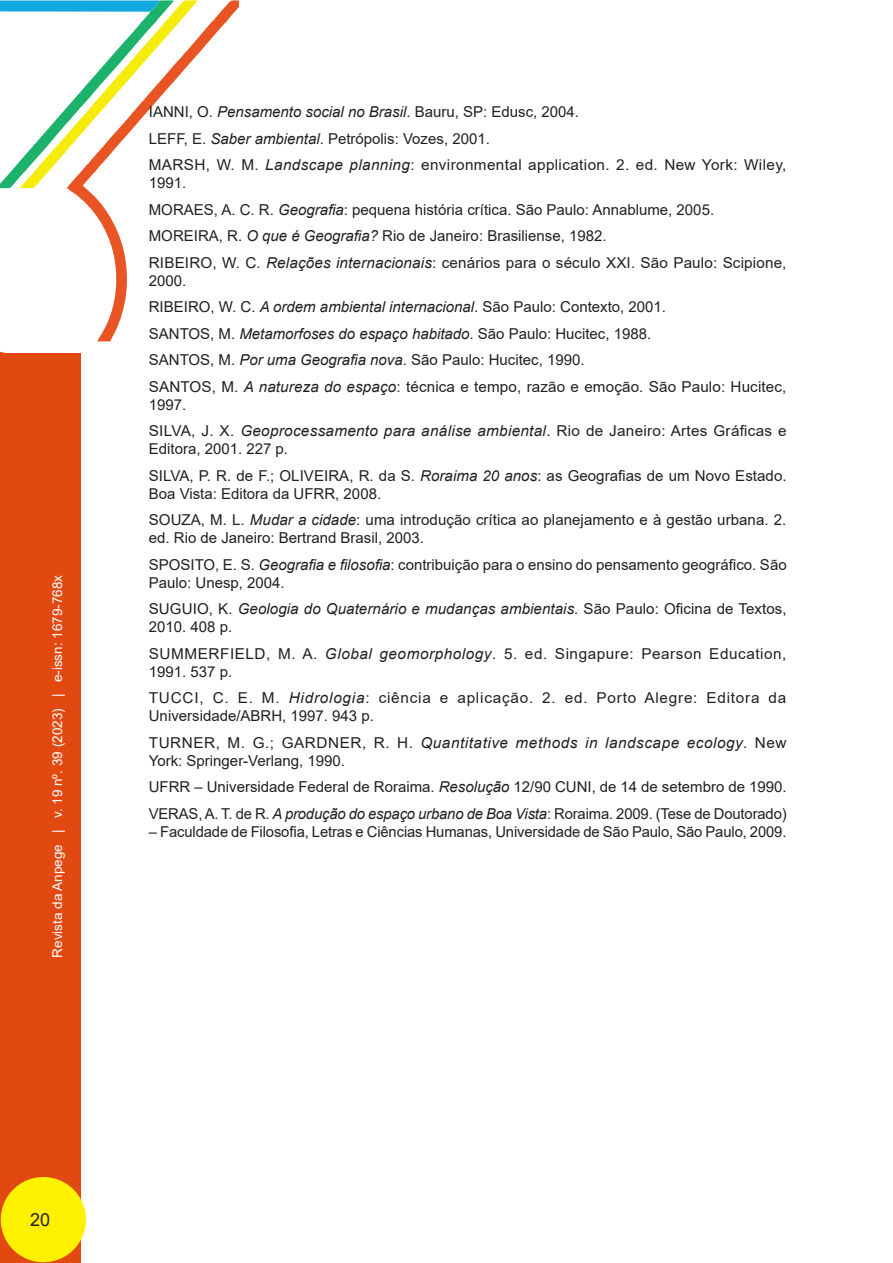
<style>
.page{position:relative;width:893px;height:1263px;background:#fff}
.page>*{position:absolute;margin:0;border:0;box-sizing:border-box;transform-origin:0 0}
.t1{font:18px "Arial";color:#231f20}
._10_REFERENCIAS{font:15px/18px "Arial";color:#231f20}
._10_REFERENCIAS-2{font:15px/18px "Arial";letter-spacing:.05em;color:#231f20}
._10_REFERENCIAS-3{font:15px/18px "Arial";letter-spacing:.02em;color:#231f20}
._10_REFERENCIAS-4{font:15px/18px "Arial";letter-spacing:.035em;color:#231f20}
._10_REFERENCIAS-5{font:15px/18px "Arial";letter-spacing:.025em;color:#231f20}
.t2{font:13.5px "Arial";color:#fff}
.s1{font-style:italic}
</style>
<div class="page">
<svg style="left:0;top:351px;width:19px;height:3px"></svg>
<svg style="left:69px;top:0;width:170px;height:341px"></svg>
<svg style="left:0;top:0;width:198px;height:190px"></svg>
<div style="left:0;top:354px;width:80px;height:909px;background:#e24911"></div>
<div style="left:1px;top:1177px;width:85px;height:85px;background:#fff101;border-radius:50%"></div>
<p class="t2" style="left:48px;top:957px;width:384px;rotate:-90deg">Revista da Anpege | v. 19 nº. 39 (2023) | e-issn: 1679-768x</p>
<p class="_10_REFERENCIAS" style="left:149px;top:103px;width:432px">IANNI, O. <span class="s1">Pensamento social no Brasil</span>. Bauru, SP: Edusc, 2004.</p>
<p class="_10_REFERENCIAS" style="left:149px;top:129px;width:343px">LEFF, E. <span class="s1">Saber ambiental</span>. Petrópolis: Vozes, 2001.</p>
<p class="_10_REFERENCIAS-5" style="left:149px;top:156px;width:639px">MARSH, W. M. <span class="s1">Landscape planning</span>: environmental application. 2. ed. New York: Wiley,<br>1991.</p>
<p class="_10_REFERENCIAS" style="left:149px;top:200px;width:567px">MORAES, A. C. R. <span class="s1">Geografia</span>: pequena história crítica. São Paulo: Annablume, 2005.</p>
<p class="_10_REFERENCIAS" style="left:149px;top:227px;width:459px">MOREIRA, R. <span class="s1">O que é Geografia?</span> Rio de Janeiro: Brasiliense, 1982.</p>
<p class="_10_REFERENCIAS" style="left:149px;top:253px;width:639px">RIBEIRO, W. C. <span class="s1">Relações internacionais</span>: cenários para o século XXI. São Paulo: Scipione,<br>2000.</p>
<p class="_10_REFERENCIAS" style="left:149px;top:298px;width:519px">RIBEIRO, W. C. <span class="s1">A ordem ambiental internacional</span>. São Paulo: Contexto, 2001.</p>
<p class="_10_REFERENCIAS" style="left:149px;top:324px;width:504px">SANTOS, M. <span class="s1">Metamorfoses do espaço habitado</span>. São Paulo: Hucitec, 1988.</p>
<p class="_10_REFERENCIAS" style="left:149px;top:351px;width:437px">SANTOS, M. <span class="s1">Por uma Geografia nova</span>. São Paulo: Hucitec, 1990.</p>
<p class="_10_REFERENCIAS" style="left:149px;top:377px;width:639px">SANTOS, M. <span class="s1">A natureza do espaço</span>: técnica e tempo, razão e emoção. São Paulo: Hucitec,<br>1997.</p>
<p class="_10_REFERENCIAS-3" style="left:149px;top:422px;width:639px">SILVA, J. X. <span class="s1">Geoprocessamento para análise ambiental</span>. Rio de Janeiro: Artes Gráficas e<br>Editora, 2001. 227 p.</p>
<p class="_10_REFERENCIAS" style="left:149px;top:466px;width:639px">SILVA, P. R. de F.; OLIVEIRA, R. da S. <span class="s1">Roraima 20 anos</span>: as Geografias de um Novo Estado.<br>Boa Vista: Editora da UFRR, 2008.</p>
<p class="_10_REFERENCIAS" style="left:149px;top:511px;width:639px">SOUZA, M. L. <span class="s1">Mudar a cidade</span>: uma introdução crítica ao planejamento e à gestão urbana. 2. ed. Rio de Janeiro: Bertrand Brasil, 2003.</p>
<p class="_10_REFERENCIAS" style="left:149px;top:555px;width:639px">SPOSITO, E. S. <span class="s1">Geografia e filosofia</span>: contribuição para o ensino do pensamento geográfico. São<br>Paulo: Unesp, 2004.</p>
<p class="_10_REFERENCIAS" style="left:149px;top:600px;width:639px">SUGUIO, K. <span class="s1">Geologia do Quaternário e mudanças ambientais</span>. São Paulo: Oficina de Textos,<br>2010. 408 p.</p>
<p class="_10_REFERENCIAS-4" style="left:149px;top:644px;width:639px">SUMMERFIELD, M. A. <span class="s1">Global geomorphology</span>. 5. ed. Singapure: Pearson Education,<br>1991. 537 p.</p>
<p class="_10_REFERENCIAS-2" style="left:149px;top:689px;width:639px">TUCCI, C. E. M. <span class="s1">Hidrologia</span>: ciência e aplicação. 2. ed. Porto Alegre: Editora da<br>Universidade/ABRH, 1997. 943 p.</p>
<p class="_10_REFERENCIAS" style="left:149px;top:733px;width:639px">TURNER, M. G.; GARDNER, R. H. <span class="s1">Quantitative methods in landscape ecology</span>. New<br>York: Springer-Verlang, 1990.</p>
<p class="_10_REFERENCIAS" style="left:149px;top:778px;width:639px">UFRR – Universidade Federal de Roraima. <span class="s1">Resolução</span> 12/90 CUNI, de 14 de setembro de 1990.</p>
<p class="_10_REFERENCIAS" style="left:149px;top:804px;width:639px">VERAS, A. T. de R. <span class="s1">A produção do espaço urbano de Boa Vista</span>: Roraima. 2009. (Tese de Doutorado)</p>
<p class="_10_REFERENCIAS" style="left:149px;top:822px;width:639px">– Faculdade de Filosofia, Letras e Ciências Humanas, Universidade de São Paulo, São Paulo, 2009.</p>
<p class="t1" style="left:30px;top:1207px;width:22px">20</p>
</div>
